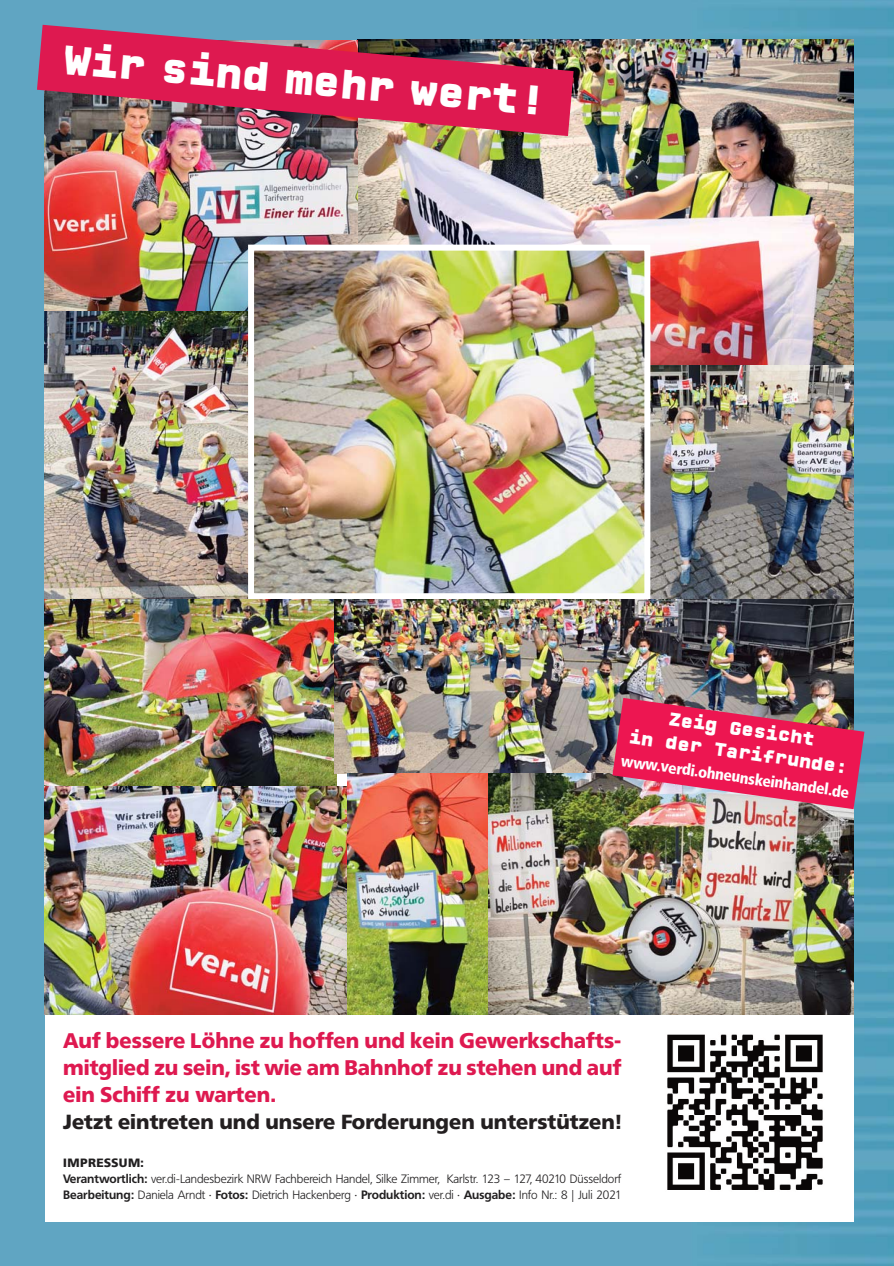
<style>
.page{position:relative;width:894px;height:1266px;background:#fff}
.page>*{position:absolute;margin:0;border:0;box-sizing:border-box;transform-origin:0 0}
.t1{font:900 42px "CP Mono.v 07";color:#fff}
.t2{font:900 21px/27px "Frutiger BQ";letter-spacing:-.005em;color:#de1950;text-align:justify}
.t3{font:900 20.25px "Frutiger BQ";color:#231f20}
.t4{font:900 18.9px/23.2px "CP Mono.v 07";color:#fff;text-align:center}
.t5{font:900 15.6px "Frutiger Condensed BQ";color:#fff}
.t6{font:300 12px/15.9px "Frutiger BQ";color:#211f20}
.s1{font-weight:900}
.s2{font-weight:700}
</style>
<div class="page">
<img style="left:0;top:0;width:893px;height:1266px">
<div style="left:45px;top:43px;width:808px;height:1178px;background:#fff"></div>
<img style="left:667px;top:1034px;width:156px;height:156px">
<img style="left:358px;top:40px;width:495px;height:325px">
<img style="left:45px;top:136px;width:313px;height:176px">
<img style="left:45px;top:312px;width:203px;height:287px">
<img style="left:650px;top:365px;width:203px;height:234px">
<img style="left:255px;top:252px;width:388px;height:340px">
<div style="left:248px;top:245px;width:402px;height:354px;border:6px solid #fff"></div>
<img style="left:45px;top:599px;width:291px;height:187px">
<img style="left:334px;top:599px;width:519px;height:174px">
<img style="left:45px;top:786px;width:303px;height:228px">
<img style="left:348px;top:773px;width:140px;height:241px">
<img style="left:488px;top:773px;width:365px;height:241px">
<img style="left:612px;top:698px;width:252px;height:111px">
<img style="left:37px;top:25px;width:536px;height:111px">
<h1 class="t1" style="left:65px;top:44px;width:486px;rotate:5deg">Wir sind mehr wert!</h1>
<h3 class="t4" style="left:633px;top:704px;width:222px;rotate:8deg">Zeig Gesicht<br>in der Tarifrunde:</h3>
<h3 class="t5" style="left:622px;top:754px;width:231px;rotate:8deg">www.verdi.ohneunskeinhandel.de</h3>
<h2 class="t2" style="left:63px;top:1029px;width:559px">Auf bessere Löhne zu hoffen und kein Gewerkschafts&shy;mitglied zu sein, ist wie am Bahnhof zu stehen und auf ein Schiff zu warten.</h2>
<h3 class="t3" style="left:63px;top:1114px;width:559px">Jetzt eintreten und unsere Forderungen unterstützen!</h3>
<p class="t6" style="left:63px;top:1156px;width:559px"><span class="s1">IMPRESSUM:<br></span><span class="s2">Verantwortlich:</span> ver.di-Landesbezirk NRW Fachbereich Handel, Silke Zimmer, Karlstr. 123 – 127, 40210 Düsseldorf<br><span class="s2">Bearbeitung:</span> Daniela Arndt · <span class="s2">Fotos:</span> Dietrich Hackenberg · <span class="s2">Produktion:</span> ver.di · <span class="s2">Ausgabe:</span> Info Nr.: 8 | Juli 2021</p>
</div>
